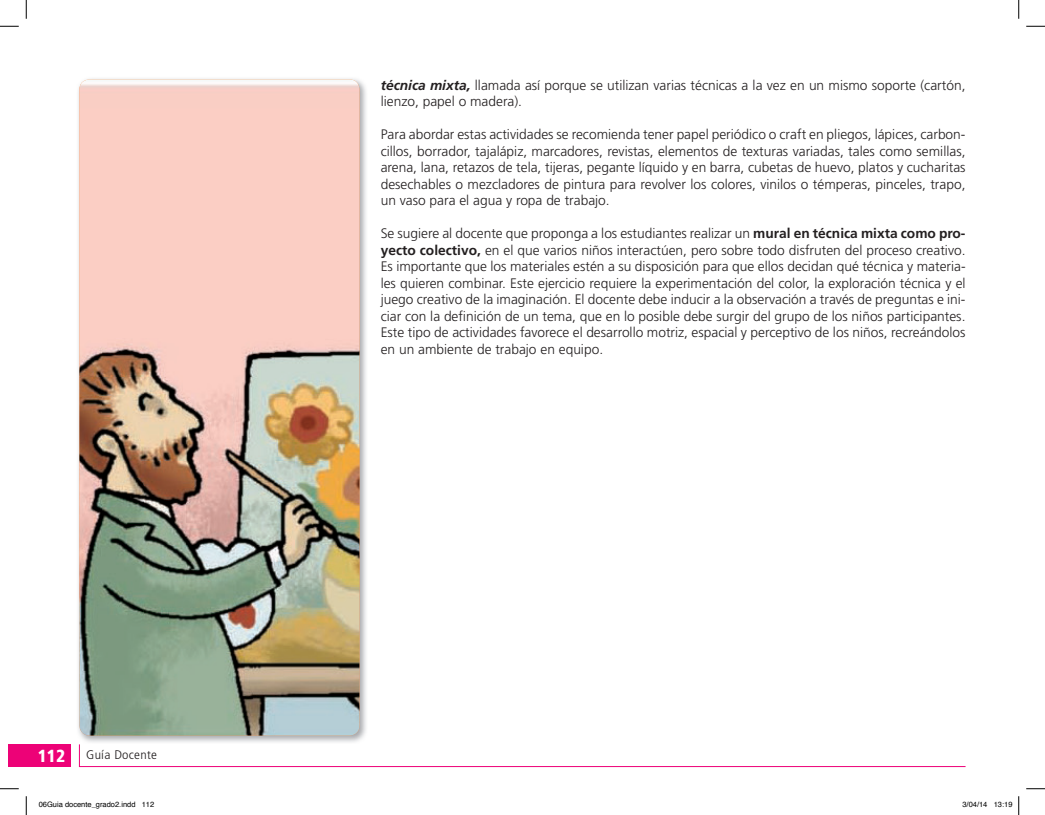
<style>
.page{position:relative;width:1045px;height:815px;background:#fff}
.page>*{position:absolute;margin:0;border:0;box-sizing:border-box;transform-origin:0 0}
.t1{font:300 13.75px/16.5px "Frutiger LT Std";color:#231f20;text-align:justify}
.t2{font:300 condensed 12.5px "Frutiger LT Std";letter-spacing:.02em;color:#231f20;scale:1.1 1}
.t3{font:7.5px "Helvetica";color:#000}
.s1{font-weight:900;font-size:17.5px;color:#fff}
.s2{font-weight:700;font-style:italic}
.s3{font-weight:700}
</style>
<div class="page">
<img style="left:78px;top:78px;width:288px;height:664px">
<img style="left:79px;top:79px;width:280px;height:656px">
<div style="left:9px;top:743px;width:62px;height:23px;background:#ed0277"></div>
<svg style="left:79px;top:744px;width:887px;height:23px"></svg>
<svg style="left:0;top:25px;width:19px;height:2px"></svg>
<svg style="left:1026px;top:25px;width:19px;height:2px"></svg>
<svg style="left:0;top:788px;width:19px;height:1px"></svg>
<svg style="left:1026px;top:788px;width:19px;height:1px"></svg>
<svg style="left:25px;top:0;width:2px;height:19px"></svg>
<svg style="left:25px;top:796px;width:2px;height:18px"></svg>
<svg style="left:1018px;top:0;width:1px;height:19px"></svg>
<svg style="left:1018px;top:796px;width:1px;height:18px"></svg>
<p class="t2" style="left:38px;top:747px;width:110px"><span class="s1">112</span> Guía Docente</p>
<p class="t1" style="left:381px;top:77px;width:586px"><span class="s2">técnica mixta,</span> llamada así porque se utilizan varias técnicas a la vez en un mismo soporte (cartón, lienzo, papel o madera).</p>
<p class="t1" style="left:381px;top:126px;width:586px">Para abordar estas actividades se recomienda tener papel periódico o craft en pliegos, lápices, carbon&shy;cillos, borrador, tajalápiz, marcadores, revistas, elementos de texturas variadas, tales como semillas, arena, lana, retazos de tela, tijeras, pegante líquido y en barra, cubetas de huevo, platos y cucharitas desechables o mezcladores de pintura para revolver los colores, vinilos o témperas, pinceles, trapo, un vaso para el agua y ropa de trabajo.</p>
<p class="t1" style="left:381px;top:225px;width:586px">Se sugiere al docente que proponga a los estudiantes realizar un <span class="s3">mural en técnica mixta como pro&shy;yecto colectivo,</span> en el que varios niños interactúen, pero sobre todo disfruten del proceso creativo.<br>Es importante que los materiales estén a su disposición para que ellos decidan qué técnica y materia&shy;les quieren combinar. Este ejercicio requiere la experimentación del color, la exploración técnica y el juego creativo de la imaginación. El docente debe inducir a la observación a través de preguntas e ini&shy;ciar con la definición de un tema, que en lo posible debe surgir del grupo de los niños participantes.<br>Este tipo de actividades favorece el desarrollo motriz, espacial y perceptivo de los niños, recreándolos en un ambiente de trabajo en equipo.</p>
<p class="t3" style="left:39px;top:798px;width:117px">06Guia docente_grado2.indd 112</p>
<p class="t3" style="left:962px;top:798px;width:52px">3/04/14 13:19</p>
</div>
